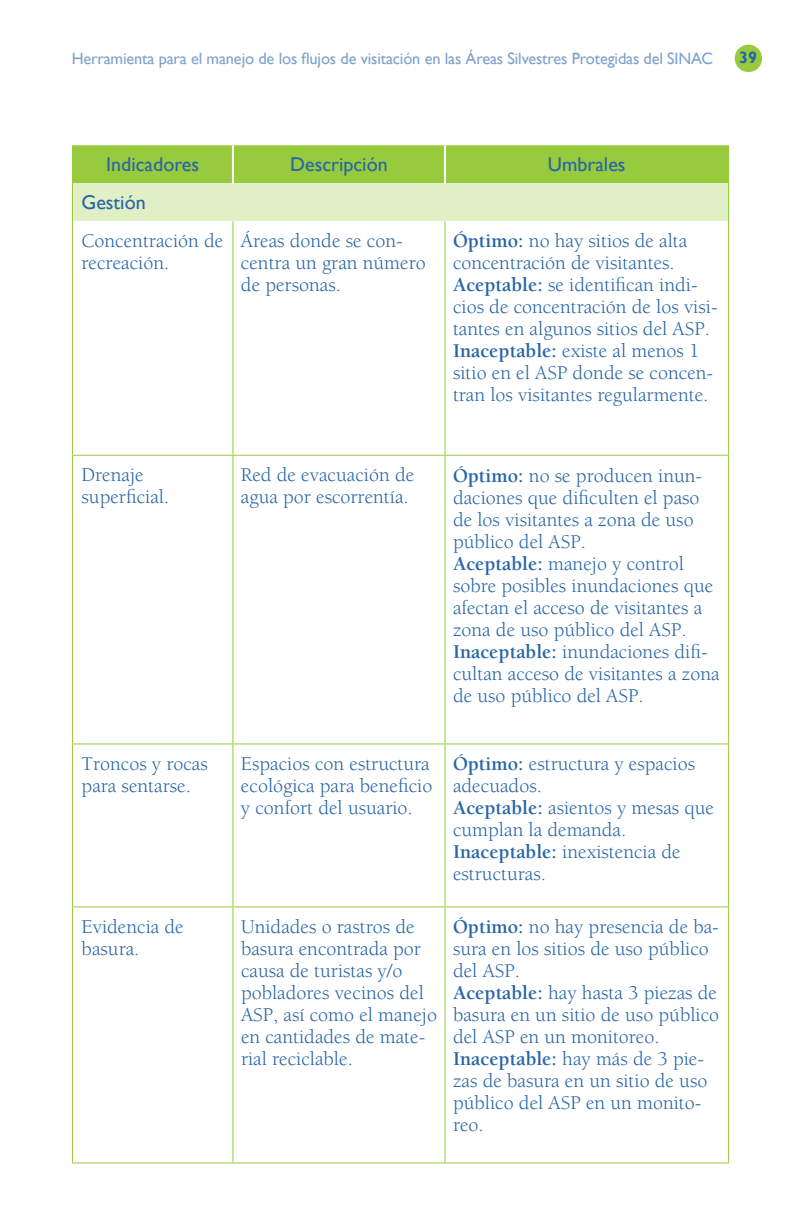
<style>
.page{position:relative;width:792px;height:1224px;background:#fff}
.page>*{position:absolute;margin:0;border:0;box-sizing:border-box;transform-origin:0 0}
.t1{font:20px/22px "Berkeley";color:#2765a7}
.t2{font:20px "Gill Sans";color:#2765a7}
.t3{font:16.4px "Gill Sans";letter-spacing:-.01em;color:#7da2ca}
.t4{font:700 16.4px "Gill Sans";color:#2765a7}
.s1{font-weight:700}
</style>
<div class="page">
<div style="left:735px;top:45px;width:27px;height:27px;background:#97ca3d;border-radius:50%"></div>
<div style="left:73px;top:145px;width:655px;height:38px;background:#97ca3d"></div>
<div style="left:72px;top:183px;width:657px;height:38px;background:#e0efc5"></div>
<hr style="left:232px;top:145px;width:2px;height:38px;background:#fff">
<hr style="left:444px;top:145px;width:2px;height:38px;background:#fff">
<hr style="left:444px;top:221px;width:1px;height:234px;background:#97ca3d">
<hr style="left:728px;top:221px;width:1px;height:234px;background:#97ca3d">
<hr style="left:444px;top:456px;width:1px;height:287px;background:#97ca3d">
<hr style="left:728px;top:456px;width:1px;height:287px;background:#97ca3d">
<hr style="left:444px;top:744px;width:1px;height:162px;background:#97ca3d">
<hr style="left:728px;top:744px;width:1px;height:162px;background:#97ca3d">
<hr style="left:444px;top:907px;width:1px;height:255px;background:#97ca3d">
<hr style="left:728px;top:907px;width:1px;height:255px;background:#97ca3d">
<hr style="left:233px;top:455px;width:212px;height:1px;background:#97ca3d">
<hr style="left:445px;top:455px;width:284px;height:1px;background:#97ca3d">
<hr style="left:72px;top:221px;width:1px;height:234px;background:#97ca3d">
<hr style="left:72px;top:456px;width:1px;height:287px;background:#97ca3d">
<hr style="left:72px;top:744px;width:1px;height:162px;background:#97ca3d">
<hr style="left:72px;top:907px;width:1px;height:255px;background:#97ca3d">
<hr style="left:72px;top:455px;width:161px;height:1px;background:#97ca3d">
<hr style="left:232px;top:221px;width:1px;height:234px;background:#97ca3d">
<hr style="left:232px;top:456px;width:1px;height:287px;background:#97ca3d">
<hr style="left:232px;top:744px;width:1px;height:162px;background:#97ca3d">
<hr style="left:232px;top:907px;width:1px;height:255px;background:#97ca3d">
<hr style="left:72px;top:743px;width:161px;height:1px;background:#97ca3d">
<hr style="left:72px;top:906px;width:161px;height:1px;background:#97ca3d">
<hr style="left:72px;top:1162px;width:161px;height:1px;background:#97ca3d">
<hr style="left:233px;top:743px;width:212px;height:1px;background:#97ca3d">
<hr style="left:233px;top:906px;width:212px;height:1px;background:#97ca3d">
<hr style="left:233px;top:1162px;width:212px;height:1px;background:#97ca3d">
<hr style="left:445px;top:743px;width:284px;height:1px;background:#97ca3d">
<hr style="left:445px;top:906px;width:284px;height:1px;background:#97ca3d">
<hr style="left:445px;top:1162px;width:284px;height:1px;background:#97ca3d">
<hr style="left:72px;top:145px;width:1px;height:38px;background:#97ca3d">
<hr style="left:728px;top:145px;width:1px;height:38px;background:#97ca3d">
<hr style="left:72px;top:183px;width:1px;height:38px;background:#97ca3d">
<hr style="left:728px;top:183px;width:1px;height:38px;background:#97ca3d">
<p class="t3" style="left:72px;top:49px;width:643px">Herramienta para el manejo de los flujos de visitación en las Áreas Silvestres Protegidas del SINAC</p>
<p class="t4" style="left:739px;top:48px;width:19px">39</p>
<p class="t2" style="left:106px;top:153px;width:94px">Indicadores</p>
<p class="t2" style="left:290px;top:153px;width:99px">Descripción</p>
<p class="t2" style="left:548px;top:153px;width:79px">Umbrales</p>
<p class="t2" style="left:82px;top:191px;width:66px">Gestión</p>
<p class="t1" style="left:82px;top:230px;width:143px">Concentración de recreación.</p>
<p class="t1" style="left:241px;top:230px;width:186px">Áreas donde se con&shy;centra un gran número de personas.</p>
<p class="t1" style="left:453px;top:231px;width:266px"><span class="s1">Óptimo:</span> no hay sitios de alta concentración de visitantes.<br><span class="s1">Aceptable:</span> se identifican indi&shy;cios de concentración de los visi&shy;tantes en algunos sitios del ASP.<br><span class="s1">Inaceptable:</span> existe al menos 1 sitio en el ASP donde se concen&shy;tran los visitantes regularmente.</p>
<p class="t1" style="left:82px;top:465px;width:89px">Drenaje superficial.</p>
<p class="t1" style="left:241px;top:465px;width:175px">Red de evacuación de agua por escorrentía.</p>
<p class="t1" style="left:453px;top:465px;width:268px"><span class="s1">Óptimo:</span> no se producen inun&shy;daciones que dificulten el paso de los visitantes a zona de uso público del ASP.<br><span class="s1">Aceptable:</span> manejo y control sobre posibles inundaciones que afectan el acceso de visitantes a zona de uso público del ASP.<br><span class="s1">Inaceptable:</span> inundaciones difi&shy;cultan acceso de visitantes a zona de uso público del ASP.</p>
<p class="t1" style="left:82px;top:753px;width:128px">Troncos y rocas para sentarse.</p>
<p class="t1" style="left:241px;top:753px;width:193px">Espacios con estructura ecológica para beneficio y confort del usuario.</p>
<p class="t1" style="left:453px;top:753px;width:263px"><span class="s1">Óptimo:</span> estructura y espacios adecuados.<br><span class="s1">Aceptable:</span> asientos y mesas que cumplan la demanda.<br><span class="s1">Inaceptable:</span> inexistencia de estructuras.</p>
<p class="t1" style="left:82px;top:916px;width:104px">Evidencia de basura.</p>
<p class="t1" style="left:241px;top:916px;width:198px">Unidades o rastros de basura encontrada por causa de turistas y/o pobladores vecinos del<br>ASP, así como el manejo en cantidades de mate&shy;rial reciclable.</p>
<p class="t1" style="left:453px;top:916px;width:268px"><span class="s1">Óptimo:</span> no hay presencia de ba&shy;sura en los sitios de uso público del ASP.<br><span class="s1">Aceptable:</span> hay hasta 3 piezas de basura en un sitio de uso público del ASP en un monitoreo.<br><span class="s1">Inaceptable:</span> hay más de 3 pie&shy;zas de basura en un sitio de uso público del ASP en un monito&shy;reo.</p>
</div>
